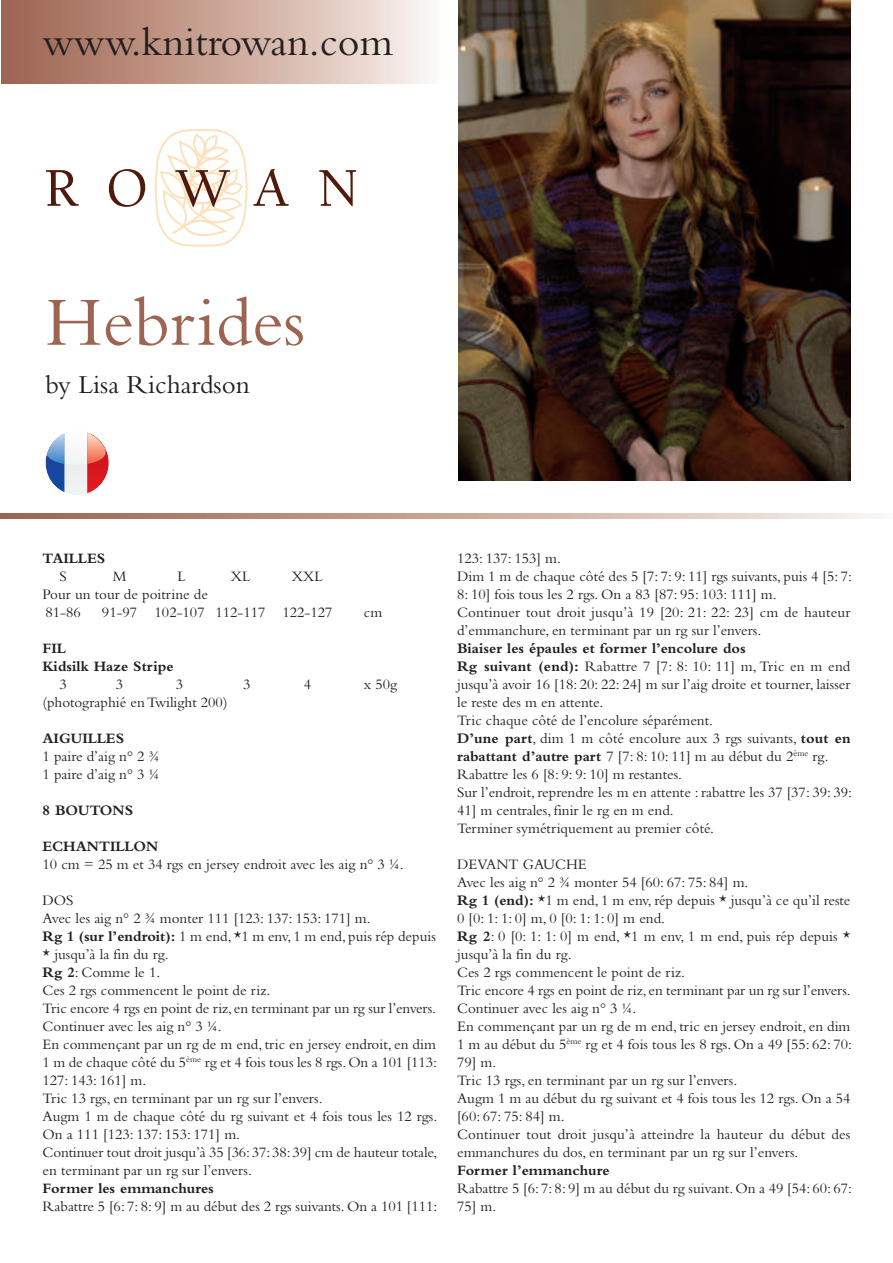
<style>
.page{position:relative;width:893px;height:1263px;background:#fff}
.page>*{position:absolute;margin:0;border:0;box-sizing:border-box;transform-origin:0 0}
.t1{font:72px "Bembo Std";color:#9d6452}
.t2{font:42px "Bembo Std";color:#231f20}
.t3{font:27px "Bembo Std";color:#231f20}
.t4{font:15px/18px "Bembo Std";color:#231f20}
.t5{font:700 15px/18px "Bembo Std";color:#231f20}
.s1{font-weight:700}
</style>
<div class="page">
<svg style="left:46px;top:170px;width:33px;height:36px"></svg>
<svg style="left:109px;top:169px;width:36px;height:38px"></svg>
<svg style="left:154px;top:129px;width:94px;height:118px"></svg>
<svg style="left:254px;top:169px;width:35px;height:37px"></svg>
<svg style="left:319px;top:170px;width:37px;height:36px"></svg>
<img style="left:459px;top:0;width:391px;height:480px">
<div style="left:1px;top:0;width:440px;height:83px;background:linear-gradient(to right,#9c5e49,#fbf3ee)"></div>
<svg style="left:0;top:514px;width:881px;height:5px;background:#caa699"></svg>
<svg style="left:45px;top:432px;width:64px;height:63px"></svg>
<h2 class="t2" style="left:43px;top:27px;width:352px">www.knitrowan.com</h2>
<h1 class="t1" style="left:45px;top:296px;width:261px">Hebrides</h1>
<h3 class="t3" style="left:45px;top:375px;width:206px">by Lisa Richardson</h3>
<p class="t5" style="left:43px;top:549px;width:64px">TAILLES</p>
<p class="t4" style="left:59px;top:569px;width:9px">S</p>
<p class="t4" style="left:113px;top:569px;width:15px">M</p>
<p class="t4" style="left:178px;top:569px;width:10px">L</p>
<p class="t4" style="left:231px;top:569px;width:21px">XL</p>
<p class="t4" style="left:292px;top:569px;width:32px">XXL</p>
<p class="t4" style="left:43px;top:587px;width:167px">Pour un tour de poitrine de<br>81-86</p>
<p class="t4" style="left:102px;top:605px;width:232px">91-97 102-107 112-117 122-127</p>
<p class="t4" style="left:364px;top:605px;width:20px">cm</p>
<p class="t5" style="left:43px;top:639px;width:133px">FIL<br>Kidsilk Haze Stripe</p>
<p class="t4" style="left:59px;top:677px;width:9px">3</p>
<p class="t4" style="left:116px;top:677px;width:9px">3</p>
<p class="t4" style="left:176px;top:677px;width:9px">3</p>
<p class="t4" style="left:243px;top:677px;width:9px">3</p>
<p class="t4" style="left:304px;top:677px;width:9px">4</p>
<p class="t4" style="left:364px;top:677px;width:35px">x 50g</p>
<p class="t4" style="left:43px;top:695px;width:186px">(photographié en Twilight 200)</p>
<p class="t5" style="left:43px;top:729px;width:83px">AIGUILLES</p>
<p class="t4" style="left:43px;top:749px;width:118px">1 paire d’aig n° 2 ¾<br>1 paire d’aig n° 3 ¼</p>
<p class="t5" style="left:43px;top:801px;width:92px">8 BOUTONS</p>
<p class="t5" style="left:43px;top:837px;width:117px">ECHANTILLON</p>
<p class="t4" style="left:43px;top:857px;width:363px">10 cm = 25 m et 34 rgs en jersey endroit avec les aig n° 3 ¼.</p>
<p class="t4" style="left:43px;top:893px;width:396px">DOS<br>Avec les aig n° 2 ¾ monter 111 [123: 137: 153: 171] m.<br><span class="s1">Rg 1 (sur l’endroit):</span> 1 m end, *1 m env, 1 m end, puis rép depuis * jusqu’à la fin du rg.<br><span class="s1">Rg 2</span>: Comme le 1.<br>Ces 2 rgs commencent le point de riz.<br>Tric encore 4 rgs en point de riz, en terminant par un rg sur l’envers.<br>Continuer avec les aig n° 3 ¼.<br>En commençant par un rg de m end, tric en jersey endroit, en dim 1 m de chaque côté du 5<sup>ème</sup> rg et 4 fois tous les 8 rgs. On a 101 [113:<br>127: 143: 161] m.<br>Tric 13 rgs, en terminant par un rg sur l’envers.<br>Augm 1 m de chaque côté du rg suivant et 4 fois tous les 12 rgs.<br>On a 111 [123: 137: 153: 171] m.<br>Continuer tout droit jusqu’à 35 [36: 37: 38: 39] cm de hauteur totale, en terminant par un rg sur l’envers.</p>
<p class="t5" style="left:43px;top:1179px;width:173px">Former les emmanchures</p>
<p class="t4" style="left:43px;top:1199px;width:396px">Rabattre 5 [6: 7: 8: 9] m au début des 2 rgs suivants. On a 101 [111:</p>
<p class="t4" style="left:457px;top:551px;width:396px">123: 137: 153] m.<br>Dim 1 m de chaque côté des 5 [7: 7: 9: 11] rgs suivants, puis 4 [5: 7:<br>8: 10] fois tous les 2 rgs. On a 83 [87: 95: 103: 111] m.<br>Continuer tout droit jusqu’à 19 [20: 21: 22: 23] cm de hauteur d’emmanchure, en terminant par un rg sur l’envers.</p>
<p class="t4" style="left:457px;top:641px;width:396px"><span class="s1">Biaiser les épaules et former l’encolure dos<br>Rg suivant (end):</span> Rabattre 7 [7: 8: 10: 11] m, Tric en m end jusqu’à avoir 16 [18: 20: 22: 24] m sur l’aig droite et tourner, laisser le reste des m en attente.<br>Tric chaque côté de l’encolure séparément.<br><span class="s1">D’une part</span>, dim 1 m côté encolure aux 3 rgs suivants, <span class="s1">tout en rabattant d’autre part</span> 7 [7: 8: 10: 11] m au début du 2<sup>ème</sup> rg.<br>Rabattre les 6 [8: 9: 9: 10] m restantes.<br>Sur l’endroit, reprendre les m en attente : rabattre les 37 [37: 39: 39:<br>41] m centrales, finir le rg en m end.<br>Terminer symétriquement au premier côté.</p>
<p class="t4" style="left:457px;top:857px;width:396px">DEVANT GAUCHE<br>Avec les aig n° 2 ¾ monter 54 [60: 67: 75: 84] m.<br><span class="s1">Rg 1 (end):</span> *1 m end, 1 m env, rép depuis * jusqu’à ce qu’il reste 0 [0: 1: 1: 0] m, 0 [0: 1: 1: 0] m end.<br><span class="s1">Rg 2</span>: 0 [0: 1: 1: 0] m end, *1 m env, 1 m end, puis rép depuis * jusqu’à la fin du rg.<br>Ces 2 rgs commencent le point de riz.<br>Tric encore 4 rgs en point de riz, en terminant par un rg sur l’envers.<br>Continuer avec les aig n° 3 ¼.<br>En commençant par un rg de m end, tric en jersey endroit, en dim 1 m au début du 5<sup>ème</sup> rg et 4 fois tous les 8 rgs. On a 49 [55: 62: 70:<br>79] m.<br>Tric 13 rgs, en terminant par un rg sur l’envers.<br>Augm 1 m au début du rg suivant et 4 fois tous les 12 rgs. On a 54 [60: 67: 75: 84] m.<br>Continuer tout droit jusqu’à atteindre la hauteur du début des emmanchures du dos, en terminant par un rg sur l’envers.</p>
<p class="t5" style="left:457px;top:1161px;width:154px">Former l’emmanchure</p>
<p class="t4" style="left:457px;top:1181px;width:396px">Rabattre 5 [6: 7: 8: 9] m au début du rg suivant. On a 49 [54: 60: 67:<br>75] m.</p>
</div>
